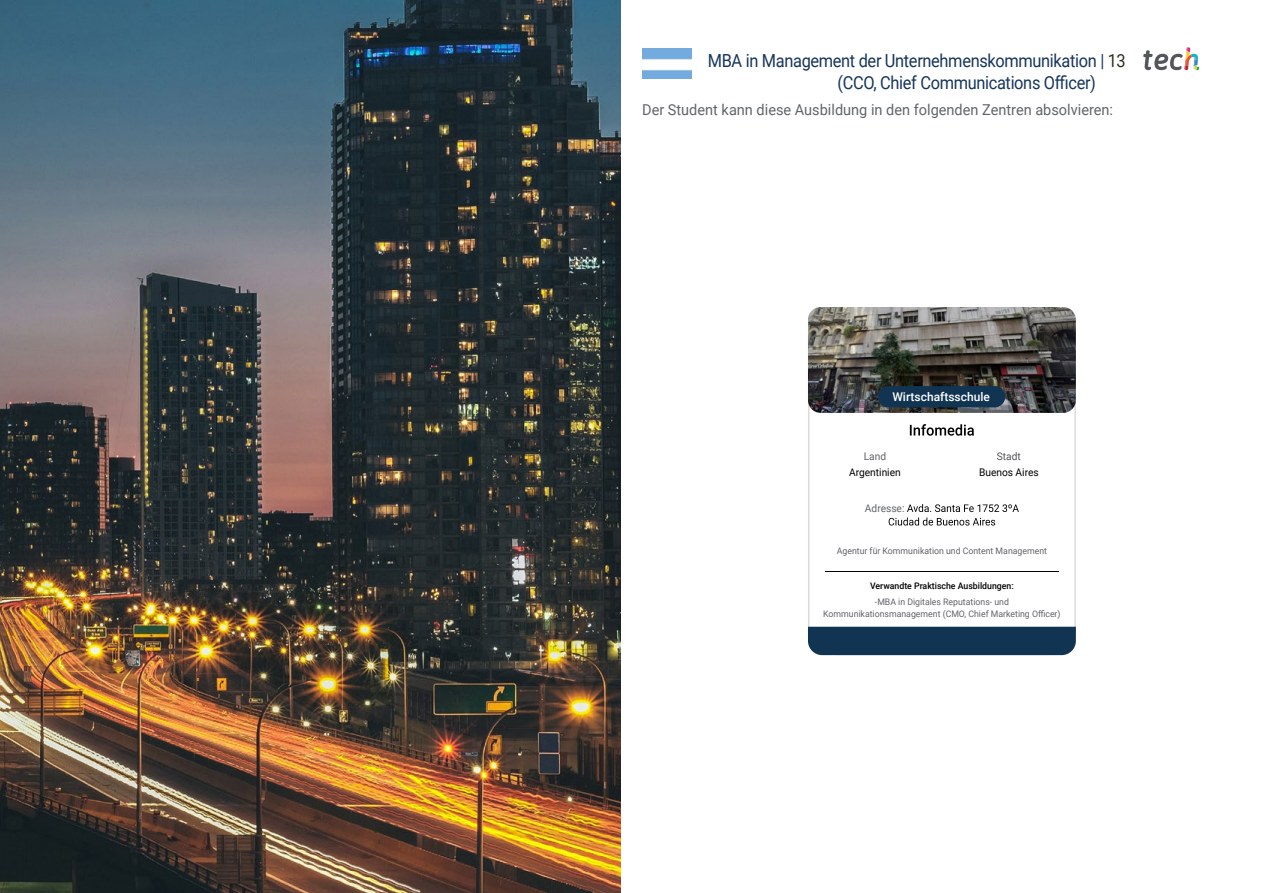
<style>
.page{position:relative;width:1263px;height:893px;background:#fff}
.page>*{position:absolute;margin:0;border:0;box-sizing:border-box;transform-origin:0 0}
.t1{font:18px/22.5px "Roboto";letter-spacing:-.02em;color:#16355a;scale:.91 1}
.t2{font:15px "Roboto";color:#61646a}
.t3{font:500 12px "Roboto";color:#fff}
.t4{font:10.5px "Roboto";color:#000}
.t5{font:10.5px "Roboto";color:#61646a}
.t6{font:10.5px "Roboto";color:#52555b}
.t7{font:9px/12px "Roboto";color:#61646a;text-align:center}
.t8{font:500 9px "Roboto";color:#000}
.s1{color:#143459}
.s2{color:#312e20}
</style>
<div class="page">
<svg style="left:1143px;top:47px;width:56px;height:24px"></svg>
<img style="left:0;top:0;width:621px;height:893px">
<svg style="left:808px;top:413px;width:268px;height:243px"></svg>
<img style="left:808px;top:307px;width:268px;height:106px">
<div style="left:878px;top:386px;width:127px;height:21px;background:#113452;border-radius:11px"></div>
<div style="left:808px;top:627px;width:268px;height:28px;background:#113452"></div>
<hr style="left:825px;top:571px;width:234px;height:1px;background:#000">
<svg style="left:910px;top:424px;width:64px;height:12px"></svg>
<svg style="left:907px;top:504px;width:112px;height:8px"></svg>
<svg style="left:889px;top:518px;width:106px;height:8px"></svg>
<h1 class="t1" style="left:837px;top:48px;width:318px;text-indent:-130px">MBA in Management der Unternehmenskommunikation <span class="s1">|</span> <span class="s2">13 </span>(CCO, Chief Communications Officer)</h1>
<h2 class="t2" style="left:642px;top:99px;width:472px">Der Student kann diese Ausbildung in den folgenden Zentren absolvieren:</h2>
<h3 class="t3" style="left:892px;top:389px;width:99px">Wirtschaftsschule</h3>
<p class="t5" style="left:864px;top:449px;width:24px">Land</p>
<p class="t4" style="left:849px;top:465px;width:53px">Argentinien</p>
<p class="t6" style="left:997px;top:449px;width:25px">Stadt</p>
<p class="t4" style="left:979px;top:465px;width:61px">Buenos Aires</p>
<p class="t5" style="left:865px;top:501px;width:41px">Adresse:</p>
<p class="t7" style="left:837px;top:544px;width:212px">Agentur für Kommunikation und Content Management</p>
<p class="t8" style="left:870px;top:579px;width:145px">Verwandte Praktische Ausbildungen:</p>
<p class="t7" style="left:823px;top:596px;width:239px">-MBA in Digitales Reputations- und<br>Kommunikationsmanagement (CMO, Chief Marketing Officer)</p>
</div>
